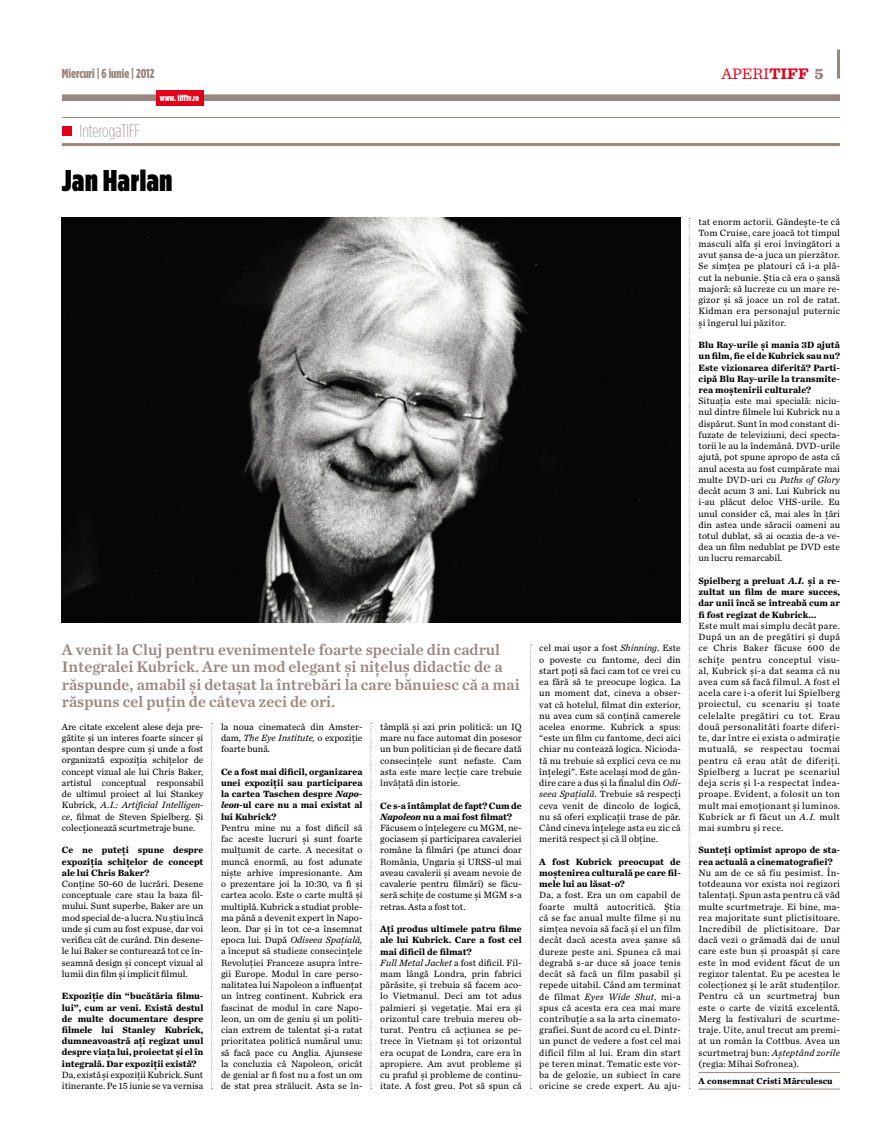
<style>
.page{position:relative;width:893px;height:1134px;background:#fff}
.page>*{position:absolute;margin:0;border:0;box-sizing:border-box;transform-origin:0 0}
.t1{font:900 30px "Gotham Condensed";letter-spacing:.025em;color:#000}
.t2{font:200 18px "Gotham Condensed";color:#9a867e}
.t3{font:16px/17.5px "Chronicle Text G2 Semi";color:#9a867e}
.t4{font:16px "Sentinel";color:#e2001a}
.t5{font:900 13px "Gotham Condensed";color:#9a867e}
.t6{font:9.5px/11.2px "Chronicle Text G2";letter-spacing:.005em;color:#000;text-align:justify}
.t7{font:700 9.5px/11.2px "Chronicle Text G2";color:#000;text-align:justify}
.t8{font:700 9px "Chronicle Text G2";color:#000}
.t9{font:900 9px "Gotham Condensed";letter-spacing:-.005em;color:#fff}
.s1{font-weight:700}
.s2{font-weight:900;color:#9a867e}
.s3{font-style:italic}
.s4{font-weight:700;font-style:italic}
</style>
<div class="page">
<div style="left:62px;top:94px;width:778px;height:7px;background:#9a867e"></div>
<hr style="left:837px;top:49px;width:3px;height:30px;background:#9a867e">
<div style="left:156px;top:90px;width:47px;height:16px;background:#e2001a"></div>
<hr style="left:698px;top:1072px;width:142px;height:1px;background:#9a867e">
<hr style="left:698px;top:1089px;width:142px;height:1px;background:#9a867e">
<img style="left:62px;top:218px;width:619px;height:404px">
<svg style="left:211px;top:723px;width:2px;height:366px"></svg>
<svg style="left:370px;top:723px;width:2px;height:366px"></svg>
<svg style="left:530px;top:644px;width:1px;height:445px"></svg>
<hr style="left:62px;top:143px;width:778px;height:3px;background:#9a867e">
<hr style="left:62px;top:117px;width:778px;height:1px;background:#9a867e">
<div style="left:62px;top:126px;width:10px;height:9px;background:#e2001a"></div>
<svg style="left:689px;top:218px;width:1px;height:871px"></svg>
<h3 class="t5" style="left:62px;top:65px;width:94px">Miercuri | 6 iunie | 2012</h3>
<h3 class="t4" style="left:721px;top:61px;width:104px">APERI<span class="s1">TIFF</span> <span class="s2">5</span></h3>
<p class="t9" style="left:160px;top:92px;width:41px">www. tifftv.ro</p>
<h2 class="t2" style="left:80px;top:121px;width:62px">InterogaTIFF</h2>
<h1 class="t1" style="left:62px;top:162px;width:112px">Jan Harlan</h1>
<h3 class="t3" style="left:62px;top:640px;width:459px">A venit la Cluj pentru evenimentele foarte speciale din cadrul Integralei Kubrick. Are un mod elegant și nițeluș didactic de a răspunde, amabil și detașat la întrebări la care bănuiesc că a mai răspuns cel puțin de câteva zeci de ori.</h3>
<p class="t6" style="left:62px;top:720px;width:143px">Are citate excelent alese deja pre&shy;gătite și un interes foarte sincer și spontan despre cum și unde a fost organizată expoziția schițelor de concept vizual ale lui Chris Baker, artistul conceptual responsabil de ultimul proiect al lui Stankey Kubrick, <span class="s3">A.I.: Artificial Intelligen&shy;ce</span>, filmat de Steven Spielberg. Și colecționează scurtmetraje bune.</p>
<p class="t7" style="left:62px;top:844px;width:143px">Ce ne puteți spune despre expoziția schițelor de concept ale lui Chris Baker?</p>
<p class="t6" style="left:62px;top:878px;width:143px">Conține 50-60 de lucrări. Desene conceptuale care stau la baza fil&shy;mului. Sunt superbe, Baker are un mod special de-a lucra. Nu știu încă unde și cum au fost expuse, dar voi verifica cât de curând. Din desene&shy;le lui Baker se conturează tot ce în&shy;seamnă design și concept vizual al lumii din film și implicit filmul.</p>
<p class="t7" style="left:62px;top:990px;width:143px">Expoziție din “bucătăria filmu&shy;lui”, cum ar veni. Există destul de multe documentare despre filmele lui Stanley Kubrick, dumneavoastră ați regizat unul despre viața lui, proiectat și el în integrală. Dar expoziții există?</p>
<p class="t6" style="left:62px;top:1068px;width:143px">Da, există și expoziții Kubrick. Sunt itinerante. Pe 15 iunie se va vernisa</p>
<p class="t6" style="left:221px;top:720px;width:143px">la noua cinematecă din Amster&shy;dam, <span class="s3">The Eye Institute,</span> o expoziție foarte bună.</p>
<p class="t7" style="left:221px;top:765px;width:143px">Ce a fost mai dificil, organizarea unei expoziții sau participarea la cartea Taschen despre <span class="s3">Napo&shy;leon</span>-ul care nu a mai existat al lui Kubrick?</p>
<p class="t6" style="left:221px;top:822px;width:143px">Pentru mine nu a fost dificil să fac aceste lucruri și sunt foarte mulțumit de carte. A necesitat o muncă enormă, au fost adunate niște arhive impresionante. Am o prezentare joi la 10:30, va fi și cartea acolo. Este o carte multă și multiplă. Kubrick a studiat proble&shy;ma până a devenit expert în Napo&shy;leon. Dar și în tot ce-a însemnat epoca lui. După <span class="s3">Odiseea Spațială, </span>a început să studieze consecințele Revoluției Franceze asupra între&shy;gii Europe. Modul în care perso&shy;nalitatea lui Napoleon a influențat un întreg continent. Kubrick era fascinat de modul în care Napo&shy;leon, un om de geniu și un politi&shy;cian extrem de talentat și-a ratat prioritatea politică numărul unu: să facă pace cu Anglia. Ajunsese la concluzia că Napoleon, oricât de genial ar fi fost nu a fost un om de stat prea strălucit. Asta se în-</p>
<p class="t6" style="left:380px;top:721px;width:143px">tâmplă și azi prin politică: un IQ mare nu face automat din posesor un bun politician și de fiecare dată consecințele sunt nefaste. Cam asta este mare lecție care trebuie învățată din istorie.</p>
<p class="t6" style="left:380px;top:799px;width:143px;text-align:left"><span class="s1">Ce s-a întâmplat de fapt? Cum de<br></span><span class="s4">Napoleon</span> <span class="s1">nu a mai fost filmat?<br></span>Făcusem o înțelegere cu MGM, ne&shy;gociasem și participarea cavaleriei române la filmări (pe atunci doar<br>România, Ungaria și URSS-ul mai aveau cavalerii și aveam nevoie de cavalerie pentru filmări) se făcu&shy;seră schițe de costume și MGM s-a retras. Asta a fost tot.</p>
<p class="t6" style="left:380px;top:923px;width:143px;text-align:left"><span class="s1">Ați produs ultimele patru filme ale lui Kubrick. Care a fost cel mai dificil de filmat?<br></span><span class="s3">Full Metal Jacket</span> a fost dificil. Fil&shy;mam lângă Londra, prin fabrici părăsite, și trebuia să facem aco&shy;lo Vietmanul. Deci am tot adus palmieri și vegetație. Mai era și orizontul care trebuia mereu ob&shy;turat. Pentru că acțiunea se pe&shy;trece în Vietnam și tot orizontul era ocupat de Londra, care era în apropiere. Am avut probleme și cu praful și probleme de continu&shy;itate. A fost greu. Pot să spun că</p>
<p class="t6" style="left:539px;top:642px;width:143px">cel mai ușor a fost <span class="s3">Shinning</span>. Este o poveste cu fantome, deci din start poți să faci cam tot ce vrei cu ea fără să te preocupe logica. La un moment dat, cineva a obser&shy;vat că hotelul, filmat din exterior, nu avea cum să conțină camerele acelea enorme. Kubrick a spus: “este un film cu fantome, deci aici chiar nu contează logica. Nicioda&shy;tă nu trebuie să explici ceva ce nu înțelegi”. Este același mod de gân&shy;dire care a dus și la finalul din <span class="s3">Odi&shy;seea Spațială</span>. Trebuie să respecți ceva venit de dincolo de logică, nu să oferi explicații trase de păr.<br>Când cineva înțelege asta eu zic că merită respect și că îl obține.</p>
<p class="t7" style="left:539px;top:855px;width:143px">A fost Kubrick preocupat de moștenirea culturală pe care fil&shy;mele lui au lăsat-o?</p>
<p class="t6" style="left:539px;top:889px;width:143px">Da, a fost. Era un om capabil de foarte multă autocritică. Știa că se fac anual multe filme și nu simțea nevoia să facă și el un film decât dacă acesta avea șanse să dureze peste ani. Spunea că mai degrabă s-ar duce să joace tenis decât să facă un film pasabil și repede uitabil. Când am terminat de filmat <span class="s3">Eyes Wide Shut</span>, mi-a spus că acesta era cea mai mare contribuție a sa la arta cinemato&shy;grafiei. Sunt de acord cu el. Dintr&shy;un punct de vedere a fost cel mai dificil film al lui. Eram din start pe teren minat. Tematic este vor&shy;ba de gelozie, un subiect în care oricine se crede expert. Au aju-</p>
<p class="t6" style="left:698px;top:215px;width:143px">tat enorm actorii. Gândește-te că Tom Cruise, care joacă tot timpul masculi alfa și eroi învingători a avut șansa de-a juca un pierzător.<br>Se simțea pe platouri că i-a plă&shy;cut la nebunie. Știa că era o șansă majoră: să lucreze cu un mare re&shy;gizor și să joace un rol de ratat.<br>Kidman era personajul puternic și îngerul lui păzitor.</p>
<p class="t7" style="left:698px;top:339px;width:143px">Blu Ray-urile și mania 3D ajută un film, fie el de Kubrick sau nu?<br>Este vizionarea diferită? Parti&shy;cipă Blu Ray-urile la transmite&shy;rea moștenirii culturale?</p>
<p class="t6" style="left:698px;top:395px;width:143px">Situația este mai specială: niciu&shy;nul dintre filmele lui Kubrick nu a dispărut. Sunt în mod constant di&shy;fuzate de televiziuni, deci specta&shy;torii le au la îndemână. DVD-urile ajută, pot spune apropo de asta că anul acesta au fost cumpărate mai multe DVD-uri cu <span class="s3">Paths of Glory </span>decât acum 3 ani. Lui Kubrick nu i-au plăcut deloc VHS-urile. Eu unul consider că, mai ales în țări din astea unde săracii oameni au totul dublat, să ai ocazia de-a ve&shy;dea un film nedublat pe DVD este un lucru remarcabil.</p>
<p class="t7" style="left:698px;top:574px;width:143px">Spielberg a preluat <span class="s3">A.I.</span> și a re&shy;zultat un film de mare succes, dar unii încă se întreabă cum ar fi fost regizat de Kubrick...</p>
<p class="t6" style="left:698px;top:619px;width:143px">Este mult mai simplu decât pare.<br>După un an de pregătiri și după ce Chris Baker făcuse 600 de schițe pentru conceptul visu&shy;al, Kubrick și-a dat seama că nu avea cum să facă filmul. A fost el acela care i-a oferit lui Spielberg proiectul, cu scenariu și toate celelalte pregătiri cu tot. Erau două personalităti foarte diferi&shy;te, dar între ei exista o admirație mutuală, se respectau tocmai pentru că erau atât de diferiți.<br>Spielberg a lucrat pe scenariul deja scris și l-a respectat îndea&shy;proape. Evident, a folosit un ton mult mai emoționant și luminos.<br>Kubrick ar fi făcut un <span class="s3">A.I.</span> mult mai sumbru și rece.</p>
<p class="t7" style="left:698px;top:844px;width:143px">Sunteți optimist apropo de sta&shy;rea actuală a cinematografiei?</p>
<p class="t6" style="left:698px;top:866px;width:143px">Nu am de ce să fiu pesimist. În&shy;totdeauna vor exista noi regizori talentați. Spun asta pentru că văd multe scurtmetraje. Ei bine, ma&shy;rea majoritate sunt plictisitoare.<br>Incredibil de plictisitoare. Dar dacă vezi o grămadă dai de unul care este bun și proaspăt și care este în mod evident făcut de un regizor talentat. Eu pe acestea le colecționez și le arăt studenților.<br>Pentru că un scurtmetraj bun este o carte de vizită excelentă.<br>Merg la festivaluri de scurtme&shy;traje. Uite, anul trecut am premi&shy;at un român la Cottbus. Avea un scurtmetraj bun: <span class="s3">Așteptând zorile </span>(regia: Mihai Sofronea).</p>
<p class="t8" style="left:698px;top:1073px;width:136px">A consemnat Cristi Mărculescu</p>
</div>
